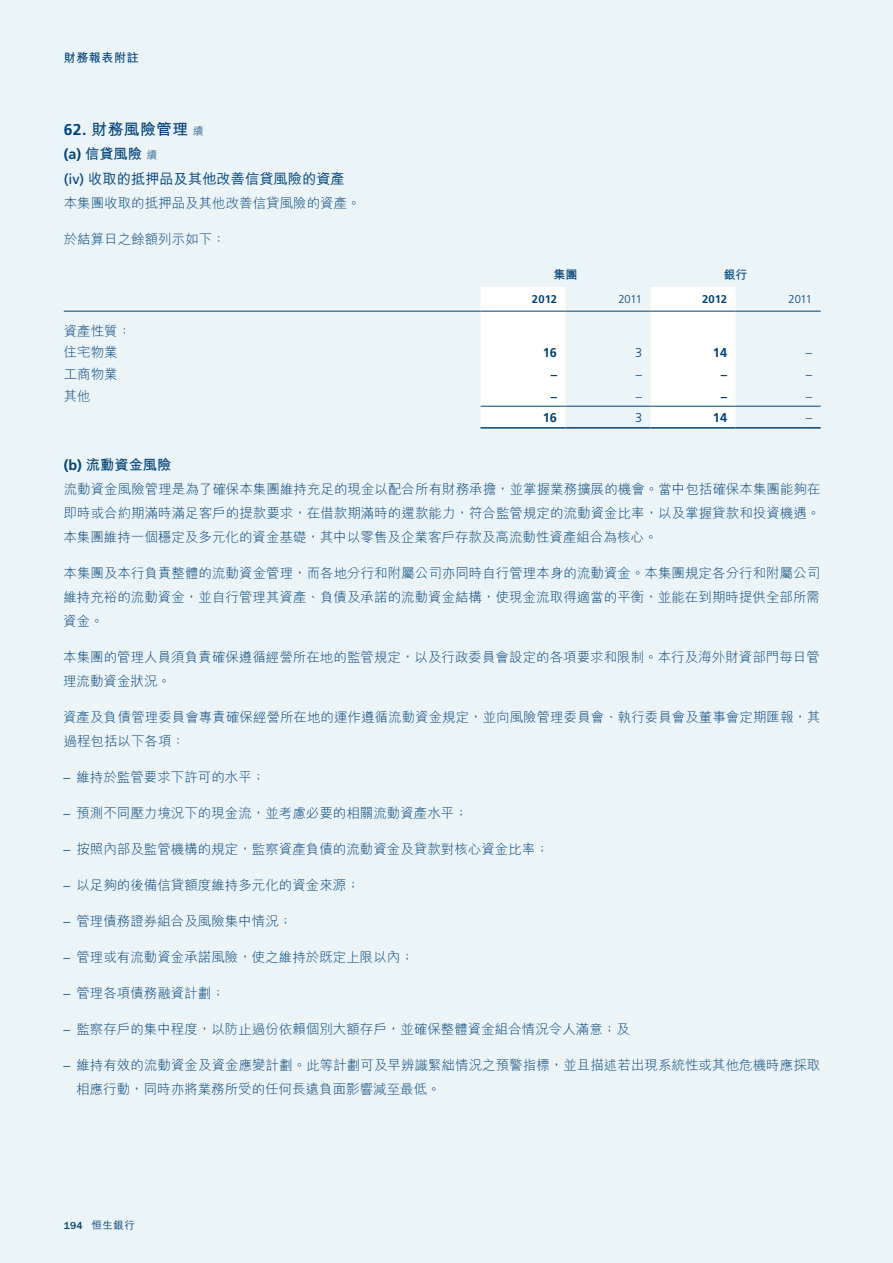
<style>
.page{position:relative;width:893px;height:1263px;background:#ebf4f7}
.page>*{position:absolute;margin:0;border:0;box-sizing:border-box;transform-origin:0 0}
.t1{font:700 15.75px "M Hei HK";letter-spacing:.025em;color:#004277}
.t2{font:500 14.25px/24.6px "M Hei HK";color:#004277}
.t3{font:700 14.25px "M Hei HK";color:#004277}
.t4{font:300 13.5px/24px "M Hei HK";color:#004277}
.t5{font:700 12.75px "Frutiger LT Std";color:#004277}
.t6{font:300 12.75px "Frutiger LT Std";color:#004277}
.t7{font:700 12px "M Hei HK";letter-spacing:.05em;color:#004277}
.t8{font:700 11.25px "Frutiger LT Std";color:#004277}
.t9{font:300 11.25px "Frutiger LT Std";letter-spacing:-.025em;color:#004277}
.t10{font:500 10.5px "M Hei HK";color:#004277}
.s1{font-family:"Frutiger LT Std"}
.s2{font-weight:300;font-size:10.5px}
.s3{font-family:"Frutiger LT Std";font-weight:700}
.s4{font-weight:700}
.s5{font-family:"Frutiger LT Std";font-weight:400}
.s6{font-family:"ITC Franklin Gothic Std"}
</style>
<div class="page">
<svg style="left:480px;top:287px;width:256px;height:140px"></svg>
<hr style="left:566px;top:311px;width:85px;height:1px;background:#004277">
<hr style="left:64px;top:311px;width:416px;height:1px;background:#004277">
<hr style="left:480px;top:427px;width:86px;height:2px;background:#004277">
<hr style="left:736px;top:311px;width:85px;height:1px;background:#004277">
<hr style="left:480px;top:406px;width:86px;height:1px;background:#004277">
<hr style="left:651px;top:427px;width:85px;height:2px;background:#004277">
<hr style="left:651px;top:406px;width:85px;height:1px;background:#004277">
<hr style="left:566px;top:427px;width:85px;height:2px;background:#004277">
<hr style="left:566px;top:406px;width:85px;height:1px;background:#004277">
<hr style="left:480px;top:311px;width:86px;height:1px;background:#004277">
<hr style="left:736px;top:427px;width:85px;height:2px;background:#004277">
<hr style="left:651px;top:311px;width:85px;height:1px;background:#004277">
<hr style="left:736px;top:406px;width:85px;height:1px;background:#004277">
<p class="t7" style="left:64px;top:49px;width:76px">財務報表附註</p>
<p class="t1" style="left:64px;top:118px;width:141px"><span class="s1">62.</span> 財務風險管理<span class="s2">續</span></p>
<p class="t2" style="left:64px;top:141px;width:283px"><span class="s3">(a)</span> <span class="s4">信貸風險</span><span class="s2">續<br></span><span class="s5">(iv)</span> 收取的抵押品及其他改善信貸風險的資產</p>
<p class="t4" style="left:64px;top:190px;width:298px">本集團收取的抵押品及其他改善信貸風險的資產。</p>
<p class="t4" style="left:64px;top:226px;width:163px">於結算日之餘額列示如下：</p>
<p class="t4" style="left:64px;top:319px;width:69px;line-height:21.6px">資產性質：住宅物業</p>
<p class="t7" style="left:554px;top:266px;width:25px">集團</p>
<p class="t7" style="left:724px;top:266px;width:25px">銀行</p>
<p class="t8" style="left:532px;top:293px;width:27px">2012</p>
<p class="t9" style="left:618px;top:293px;width:25px">2011</p>
<p class="t8" style="left:702px;top:293px;width:27px">2012</p>
<p class="t9" style="left:788px;top:293px;width:25px">2011</p>
<p class="t5" style="left:543px;top:345px;width:16px">16</p>
<p class="t6" style="left:635px;top:346px;width:9px">3</p>
<p class="t5" style="left:713px;top:345px;width:16px">14</p>
<p class="t6" style="left:806px;top:346px;width:8px">–</p>
<p class="t4" style="left:64px;top:362px;width:55px">工商物業</p>
<p class="t5" style="left:551px;top:367px;width:8px">–</p>
<p class="t6" style="left:636px;top:367px;width:8px">–</p>
<p class="t5" style="left:721px;top:367px;width:8px">–</p>
<p class="t6" style="left:806px;top:367px;width:8px">–</p>
<p class="t4" style="left:64px;top:383px;width:28px">其他</p>
<p class="t5" style="left:551px;top:389px;width:8px">–</p>
<p class="t6" style="left:636px;top:389px;width:8px">–</p>
<p class="t5" style="left:721px;top:389px;width:8px">–</p>
<p class="t6" style="left:806px;top:389px;width:8px">–</p>
<p class="t5" style="left:543px;top:410px;width:16px">16</p>
<p class="t6" style="left:635px;top:411px;width:9px">3</p>
<p class="t5" style="left:713px;top:410px;width:16px">14</p>
<p class="t6" style="left:806px;top:411px;width:8px">–</p>
<p class="t3" style="left:64px;top:454px;width:109px"><span class="s1">(b)</span> 流動資金風險</p>
<p class="t4" style="left:63px;top:476px;width:759px;text-align:justify">流動資金風險管理是為了確保本集團維持充足的現金以配合所有財務承擔，並掌握業務擴展的機會。當中包括確保本集團能夠在即時或合約期滿時滿足客戶的提款要求，在借款期滿時的還款能力，符合監管規定的流動資金比率，以及掌握貸款和投資機遇。本集團維持一個穩定及多元化的資金基礎，其中以零售及企業客戶存款及高流動性資產組合為核心。</p>
<p class="t4" style="left:63px;top:560px;width:759px;text-align:justify">本集團及本行負責整體的流動資金管理，而各地分行和附屬公司亦同時自行管理本身的流動資金。本集團規定各分行和附屬公司維持充裕的流動資金，並自行管理其資產、負債及承諾的流動資金結構，使現金流取得適當的平衡，並能在到期時提供全部所需資金。</p>
<p class="t4" style="left:63px;top:644px;width:758px">本集團的管理人員須負責確保遵循經營所在地的監管規定，以及行政委員會設定的各項要求和限制。本行及海外財資部門每日管理流動資金狀況。</p>
<p class="t4" style="left:63px;top:704px;width:759px">資產及負債管理委員會專責確保經營所在地的運作遵循流動資金規定，並向風險管理委員會、執行委員會及董事會定期匯報，其過程包括以下各項：</p>
<p class="t4" style="left:64px;top:764px;width:203px"><span class="s1">–</span> 維持於監管要求下許可的水平；</p>
<p class="t4" style="left:64px;top:800px;width:406px"><span class="s1">–</span> 預測不同壓力境況下的現金流，並考慮必要的相關流動資產水平；</p>
<p class="t4" style="left:64px;top:836px;width:487px"><span class="s1">–</span> 按照內部及監管機構的規定，監察資產負債的流動資金及貸款對核心資金比率；</p>
<p class="t4" style="left:64px;top:872px;width:298px"><span class="s1">–</span> 以足夠的後備信貸額度維持多元化的資金來源；</p>
<p class="t4" style="left:64px;top:908px;width:230px"><span class="s1">–</span> 管理債務證券組合及風險集中情況；</p>
<p class="t4" style="left:64px;top:944px;width:352px"><span class="s1">–</span> 管理或有流動資金承諾風險，使之維持於既定上限以內；</p>
<p class="t4" style="left:64px;top:980px;width:163px"><span class="s1">–</span> 管理各項債務融資計劃；</p>
<p class="t4" style="left:64px;top:1016px;width:568px"><span class="s1">–</span> 監察存戶的集中程度，以防止過份依賴個別大額存戶，並確保整體資金組合情況令人滿意；及</p>
<p class="t4" style="left:76px;top:1052px;width:746px;text-indent:-13px"><span class="s1">–</span> 維持有效的流動資金及資金應變計劃。此等計劃可及早辨識緊絀情況之預警指標，並且描述若出現系統性或其他危機時應採取相應行動，同時亦將業務所受的任何長遠負面影響減至最低。</p>
<p class="t10" style="left:64px;top:1217px;width:73px"><span class="s6">194</span> 恒生銀行</p>
</div>
